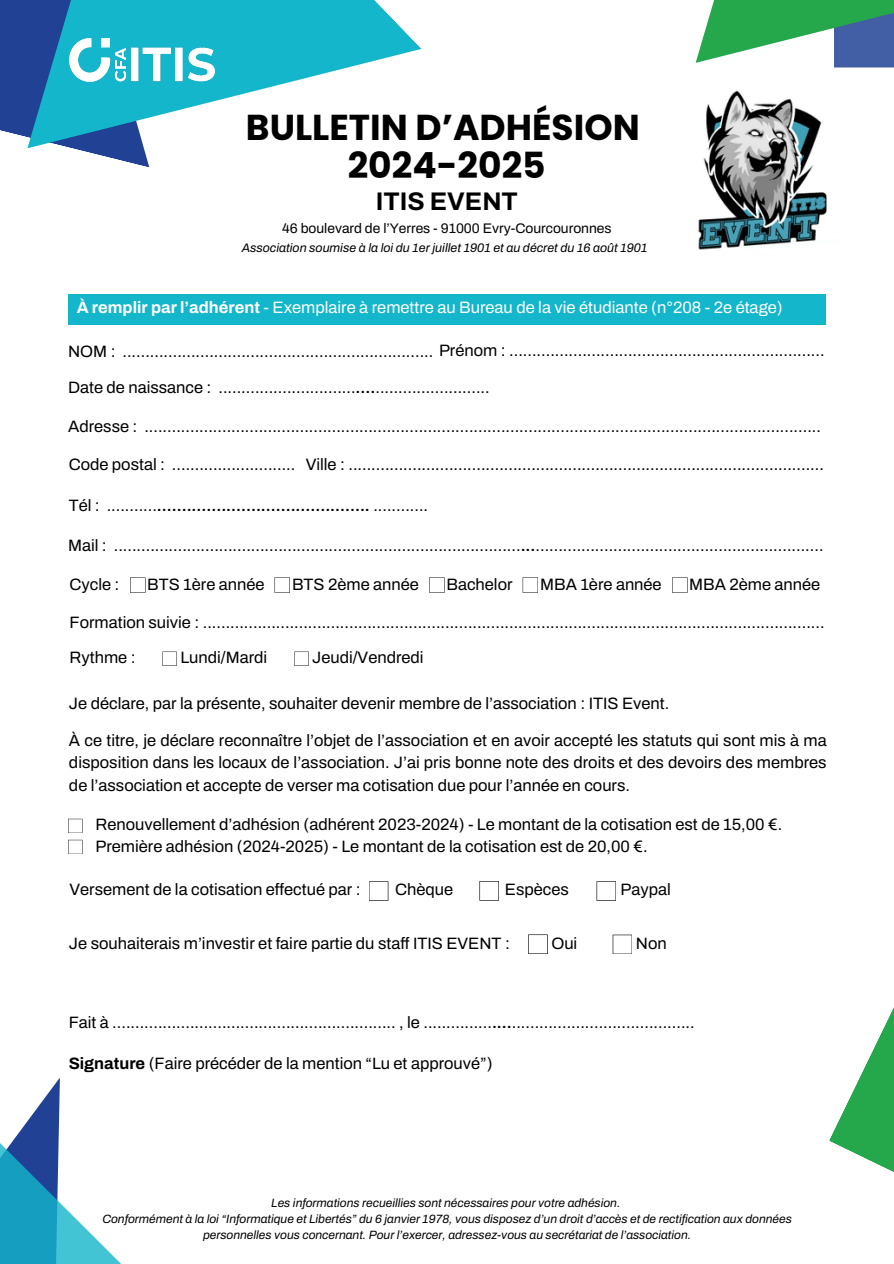
<style>
.page{position:relative;width:894px;height:1264px;background:#fff}
.page>*{position:absolute;margin:0;border:0;box-sizing:border-box;transform-origin:0 0}
.t1{font:700 36px/37.2px "Poppins";color:#000;text-align:center}
.t2{font:700 25.5px "Archivo";color:#000}
.t3{font:16.5px/22.8px "Archivo";color:#000;text-align:justify}
.t4{font:16.5px "Archivo";color:#fff}
.t5{font:600 16.5px "Archivo";color:#000}
.t6{font:13.95px "Archivo";color:#000}
.t7{font:italic 12.45px "Archivo";color:#000}
.t8{font:italic 12px/16px "Archivo";color:#000;text-align:center}
.s1{font-weight:700}
.s2{font-weight:600}
.s3{font-weight:400}
</style>
<div class="page">
<div style="left:68px;top:293px;width:757px;height:31px;background:#13b6cb"></div>
<svg style="left:0;top:0;width:149px;height:168px"></svg>
<svg style="left:27px;top:0;width:394px;height:148px;fill:#13b6cb"></svg>
<div style="left:833px;top:0;width:60px;height:67px;background:#425ea4"></div>
<svg style="left:695px;top:0;width:198px;height:63px"></svg>
<svg style="left:33px;top:1078px;width:27px;height:35px"></svg>
<svg style="left:0;top:1113px;width:120px;height:150px"></svg>
<svg style="left:829px;top:1009px;width:64px;height:163px"></svg>
<img style="left:70px;top:39px;width:144px;height:43px">
<img style="left:698px;top:90px;width:129px;height:160px">
<svg style="left:369px;top:881px;width:19px;height:19px"></svg>
<svg style="left:479px;top:881px;width:20px;height:19px"></svg>
<svg style="left:596px;top:881px;width:20px;height:19px"></svg>
<svg style="left:130px;top:577px;width:15px;height:16px"></svg>
<svg style="left:274px;top:577px;width:16px;height:16px"></svg>
<svg style="left:429px;top:577px;width:15px;height:16px"></svg>
<svg style="left:522px;top:577px;width:16px;height:16px"></svg>
<svg style="left:672px;top:577px;width:15px;height:16px"></svg>
<svg style="left:162px;top:651px;width:15px;height:15px"></svg>
<svg style="left:294px;top:651px;width:14px;height:15px"></svg>
<svg style="left:68px;top:818px;width:14px;height:15px"></svg>
<svg style="left:68px;top:839px;width:14px;height:15px"></svg>
<svg style="left:528px;top:934px;width:19px;height:20px"></svg>
<svg style="left:612px;top:934px;width:20px;height:20px"></svg>
<h3 class="t1" style="left:246px;top:109px;width:395px">BULLETIN D’ADHÉSION<br>2024-2025</h3>
<h2 class="t2" style="left:375px;top:188px;width:144px">ITIS EVENT</h2>
<h2 class="t6" style="left:282px;top:220px;width:331px">46 boulevard de l’Yerres - 91000 Evry-Courcouronnes</h2>
<h3 class="t7" style="left:242px;top:241px;width:407px">Association soumise à la loi du 1er juillet 1901 et au décret du 16 août 1901</h3>
<h3 class="t4" style="left:77px;top:299px;width:707px"><span class="s1">À remplir par l’adhérent</span> - Exemplaire à remettre au Bureau de la vie étudiante (n°208 - 2e étage)</h3>
<h3 class="t3" style="left:68px;top:339px;width:757px">NOM : .................................................................... Prénom : .....................................................................</h3>
<h3 class="t3" style="left:68px;top:376px;width:423px">Date de naissance : ..............................<span class="s2">....</span>.........................</h3>
<h3 class="t3" style="left:68px;top:415px;width:754px">Adresse : ....................................................................................................................................................</h3>
<h3 class="t3" style="left:69px;top:453px;width:756px">Code postal : ........................... Ville : ........................................................................................................</h3>
<h3 class="t5" style="left:69px;top:492px;width:361px"><span class="s3">Tél : ...........</span>........................................... <span class="s3">............</span></h3>
<h3 class="t3" style="left:68px;top:534px;width:756px">Mail : .........................................................................................<span class="s2">...</span>...............................................................</h3>
<h3 class="t3" style="left:69px;top:572px;width:51px">Cycle :</h3>
<h3 class="t3" style="left:147px;top:572px;width:119px">BTS 1ère année</h3>
<h3 class="t3" style="left:292px;top:572px;width:128px">BTS 2ème année</h3>
<h3 class="t3" style="left:446px;top:572px;width:67px">Bachelor</h3>
<h3 class="t3" style="left:540px;top:572px;width:123px">MBA 1ère année</h3>
<h3 class="t3" style="left:689px;top:572px;width:132px">MBA 2ème année</h3>
<h3 class="t3" style="left:70px;top:611px;width:756px">Formation suivie : ........................................................................................................................................</h3>
<h3 class="t3" style="left:69px;top:646px;width:68px">Rythme :</h3>
<h3 class="t3" style="left:180px;top:646px;width:88px">Lundi/Mardi</h3>
<h3 class="t3" style="left:312px;top:646px;width:113px">Jeudi/Vendredi</h3>
<h4 class="t3" style="left:69px;top:692px;width:601px">Je déclare, par la présente, souhaiter devenir membre de l’association : ITIS Event.</h4>
<p class="t3" style="left:69px;top:728px;width:759px">À ce titre, je déclare reconnaître l’objet de l’association et en avoir accepté les statuts qui sont mis à ma disposition dans les locaux de l’association. J’ai pris bonne note des droits et des devoirs des membres de l’association et accepte de verser ma cotisation due pour l’année en cours.</p>
<p class="t3" style="left:95px;top:812px;width:688px">Renouvellement d’adhésion (adhérent 2023-2024) - Le montant de la cotisation est de 15,00 €.<br>Première adhésion (2024-2025) - Le montant de la cotisation est de 20,00 €.</p>
<h1 class="t3" style="left:70px;top:878px;width:292px">Versement de la cotisation effectué par :</h1>
<h1 class="t3" style="left:395px;top:878px;width:59px">Chèque</h1>
<h1 class="t3" style="left:504px;top:878px;width:65px">Espèces</h1>
<h1 class="t3" style="left:620px;top:878px;width:52px">Paypal</h1>
<p class="t3" style="left:69px;top:931px;width:442px">Je souhaiterais m’investir et faire partie du staff ITIS EVENT :</p>
<p class="t3" style="left:551px;top:931px;width:27px">Oui</p>
<p class="t3" style="left:635px;top:931px;width:32px">Non</p>
<h3 class="t3" style="left:69px;top:1011px;width:627px">Fait à .............................................................. , le ...............<span class="s2">....</span>........................................</h3>
<h3 class="t3" style="left:69px;top:1052px;width:425px"><span class="s1">Signature</span> (Faire précéder de la mention “Lu et approuvé”)</h3>
<h3 class="t8" style="left:271px;top:1194px;width:350px">Les informations recueillies sont nécessaires pour votre adhésion.</h3>
<h3 class="t8" style="left:102px;top:1210px;width:690px">Conformément à la loi “Informatique et Libertés” du 6 janvier 1978, vous disposez d’un droit d’accès et de rectification aux données personnelles vous concernant. Pour l’exercer, adressez-vous au secrétariat de l’association.</h3>
</div>
